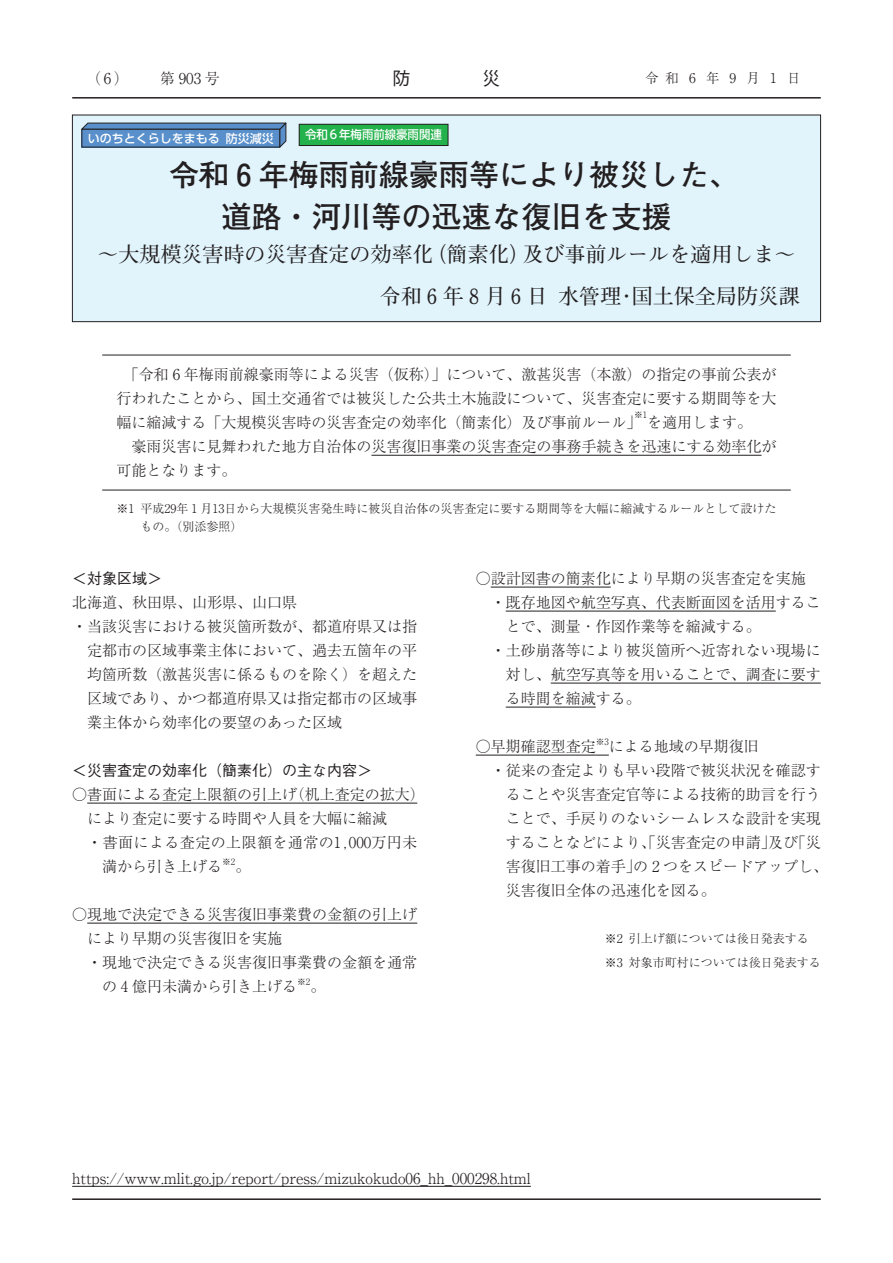
<style>
.page{position:relative;width:893px;height:1263px;background:#fff}
.page>*{position:absolute;margin:0;border:0;box-sizing:border-box;transform-origin:0 0}
.t1{font:700 30px/42px "Futo Go B101 Pro";color:#231f20;text-align:center}
.t2{font:700 21px/42px "Futo Min A101 Pro";color:#231f20}
.t3{font:500 18px "Gothic BBB Pro";color:#231f20}
.t4{font:300 15px/24px "Ryumin Pro";color:#231f20;text-align:justify}
.t5{font:500 15px "Gothic BBB Pro";color:#231f20}
.t6{font:300 15px "Ryumin Pro";letter-spacing:.03em;color:#231f20}
.t7{font:300 13.5px "Ryumin Pro";color:#231f20}
.t8{font:300 12px/18px "Ryumin Pro";color:#231f20}
.t9{font:12px "UD Shin Go Pro Medium 90 pv RKSJ H";color:#fff}
.t10{font:12px "UD Shin Go Pro Medium 90 pv RKSJ H";color:#fff;scale:.95 1}
.t11{font:300 8.7px "Ryumin Pro";color:#231f20}
.s1{font-family:"Gothic BBB Pro";font-weight:500}
</style>
<div class="page">
<hr style="left:72px;top:97px;width:749px;height:2px;background:#231f20">
<hr style="left:72px;top:1198px;width:749px;height:2px;background:#231f20">
<hr style="left:72px;top:1186px;width:459px;height:1px;background:#231f20">
<div style="left:72px;top:115px;width:749px;height:207px;background:#e1f4fc"></div>
<div style="left:72px;top:115px;width:749px;height:207px;border:1px solid #231f20"></div>
<svg style="left:81px;top:122px;width:206px;height:26px;background:#5683b5"></svg>
<div style="left:299px;top:124px;width:149px;height:22px;background:#23b24b"></div>
<div style="left:299px;top:124px;width:149px;height:22px;border:1px solid #231f20"></div>
<hr style="left:102px;top:355px;width:689px;height:1px;background:#231f20">
<hr style="left:102px;top:490px;width:689px;height:1px;background:#231f20">
<hr style="left:371px;top:455px;width:390px;height:1px;background:#231f20">
<hr style="left:87px;top:803px;width:330px;height:1px;background:#231f20">
<hr style="left:87px;top:923px;width:330px;height:1px;background:#231f20">
<hr style="left:491px;top:587px;width:120px;height:1px;background:#231f20">
<hr style="left:506px;top:611px;width:270px;height:1px;background:#231f20">
<hr style="left:551px;top:683px;width:270px;height:1px;background:#231f20">
<hr style="left:506px;top:707px;width:90px;height:1px;background:#231f20">
<hr style="left:476px;top:755px;width:120px;height:1px;background:#231f20">
<svg style="left:596px;top:755px;width:13px;height:1px"></svg>
<p class="t4" style="left:86px;top:65px;width:44px">（6）</p>
<p class="t4" style="left:160px;top:65px;width:61px">第 903 号</p>
<p class="t3" style="left:392px;top:64px;width:19px">防</p>
<p class="t3" style="left:482px;top:64px;width:19px">災</p>
<p class="t7" style="left:645px;top:68px;width:157px">令 和 6 年 9 月 1 日</p>
<p class="t9" style="left:88px;top:128px;width:187px">いのちとくらしをまもる 防災減災</p>
<p class="t10" style="left:305px;top:125px;width:146px">令和６年梅雨前線豪雨関連</p>
<h1 class="t1" style="left:169px;top:150px;width:572px">令和６年梅雨前線豪雨等により被災した、道路・河川等の迅速な復旧を支援</h1>
<h2 class="t2" style="left:380px;top:231px;width:421px;text-indent:-282px">〜大規模災害時の災害査定の効率化（簡素化）及び事前ルールを適用しま〜令和 6 年 8 月 6 日 水管理・国土保全局防災課</h2>
<p class="t4" style="left:116px;top:361px;width:662px">　「令和６年梅雨前線豪雨等による災害（仮称）」について、激甚災害（本激）の指定の事前公表が行われたことから、国土交通省では被災した公共土木施設について、災害査定に要する期間等を大幅に縮減する「大規模災害時の災害査定の効率化（簡素化）及び事前ルール」を適用します。</p>
<p class="t11" style="left:634px;top:408px;width:15px">※1</p>
<p class="t4" style="left:116px;top:433px;width:661px">　豪雨災害に見舞われた地方自治体の災害復旧事業の災害査定の事務手続きを迅速にする効率化が可能となります。</p>
<p class="t8" style="left:140px;top:498px;width:638px;text-indent:-24px">※1 平成２９年１月１３日から大規模災害発生時に被災自治体の災害査定に要する期間等を大幅に縮減するルールとして設けたもの。（別添参照）</p>
<p class="t5" style="left:72px;top:566px;width:92px">＜対象区域＞</p>
<p class="t4" style="left:72px;top:589px;width:227px">北海道、秋田県、山形県、山口県</p>
<p class="t4" style="left:72px;top:613px;width:346px"><span class="s1">・</span>当該災害における被災箇所数が、都道府県又は指</p>
<p class="t4" style="left:87px;top:637px;width:331px">定都市の区域事業主体において、過去五箇年の平</p>
<p class="t4" style="left:87px;top:661px;width:331px">均箇所数（激甚災害に係るものを除く）を超えた</p>
<p class="t4" style="left:87px;top:685px;width:331px">区域であり、かつ都道府県又は指定都市の区域事</p>
<p class="t4" style="left:87px;top:709px;width:257px">業主体から効率化の要望のあった区域</p>
<p class="t5" style="left:72px;top:758px;width:302px">＜災害査定の効率化（簡素化）の主な内容＞</p>
<p class="t4" style="left:72px;top:781px;width:354px">○書面による査定上限額の引上げ（机上査定の拡大）</p>
<p class="t4" style="left:87px;top:805px;width:301px">により査定に要する時間や人員を大幅に縮減</p>
<p class="t6" style="left:87px;top:831px;width:331px"><span class="s1">・</span>書面による査定の上限額を通常の1,000万円未</p>
<p class="t4" style="left:102px;top:853px;width:121px">満から引き上げる</p>
<p class="t11" style="left:222px;top:855px;width:15px">※2</p>
<p class="t4" style="left:476px;top:565px;width:332px">○設計図書の簡素化により早期の災害査定を実施</p>
<p class="t4" style="left:491px;top:589px;width:332px"><span class="s1">・</span>既存地図や航空写真、代表断面図を活用するこ</p>
<p class="t4" style="left:506px;top:613px;width:256px">とで、測量・作図作業等を縮減する。</p>
<p class="t4" style="left:491px;top:637px;width:332px"><span class="s1">・</span>土砂崩落等により被災箇所へ近寄れない現場に</p>
<p class="t4" style="left:506px;top:661px;width:317px">対し、航空写真等を用いることで、調査に要す</p>
<p class="t4" style="left:506px;top:685px;width:136px">る時間を縮減する。</p>
<p class="t4" style="left:476px;top:733px;width:121px">○早期確認型査定</p>
<p class="t11" style="left:596px;top:735px;width:15px">※3</p>
<p class="t4" style="left:609px;top:733px;width:151px">による地域の早期復旧</p>
<p class="t4" style="left:491px;top:757px;width:331px"><span class="s1">・</span>従来の査定よりも早い段階で被災状況を確認す</p>
<p class="t4" style="left:506px;top:781px;width:316px">ることや災害査定官等による技術的助言を行う</p>
<p class="t4" style="left:506px;top:805px;width:316px">ことで、手戻りのないシームレスな設計を実現</p>
<p class="t4" style="left:506px;top:829px;width:316px">することなどにより、「災害査定の申請」及び「災</p>
<p class="t4" style="left:506px;top:853px;width:324px">害復旧工事の着手」の２つをスピードアップし、</p>
<p class="t4" style="left:506px;top:877px;width:211px">災害復旧全体の迅速化を図る。</p>
<p class="t8" style="left:605px;top:925px;width:218px;line-height:24px">※2 引上げ額については後日発表する※3 対象市町村については後日発表する</p>
<p class="t4" style="left:235px;top:853px;width:16px">。</p>
<p class="t4" style="left:72px;top:901px;width:347px">○現地で決定できる災害復旧事業費の金額の引上げ</p>
<p class="t4" style="left:87px;top:925px;width:196px">により早期の災害復旧を実施</p>
<p class="t4" style="left:87px;top:949px;width:332px"><span class="s1">・</span>現地で決定できる災害復旧事業費の金額を通常</p>
<p class="t4" style="left:102px;top:973px;width:196px">の４億円未満から引き上げる</p>
<p class="t11" style="left:297px;top:975px;width:15px">※2</p>
<p class="t4" style="left:310px;top:973px;width:16px">。</p>
<p class="t4" style="left:72px;top:1165px;width:460px">https://www.mlit.go.jp/report/press/mizukokudo06_hh_000298.html</p>
</div>
